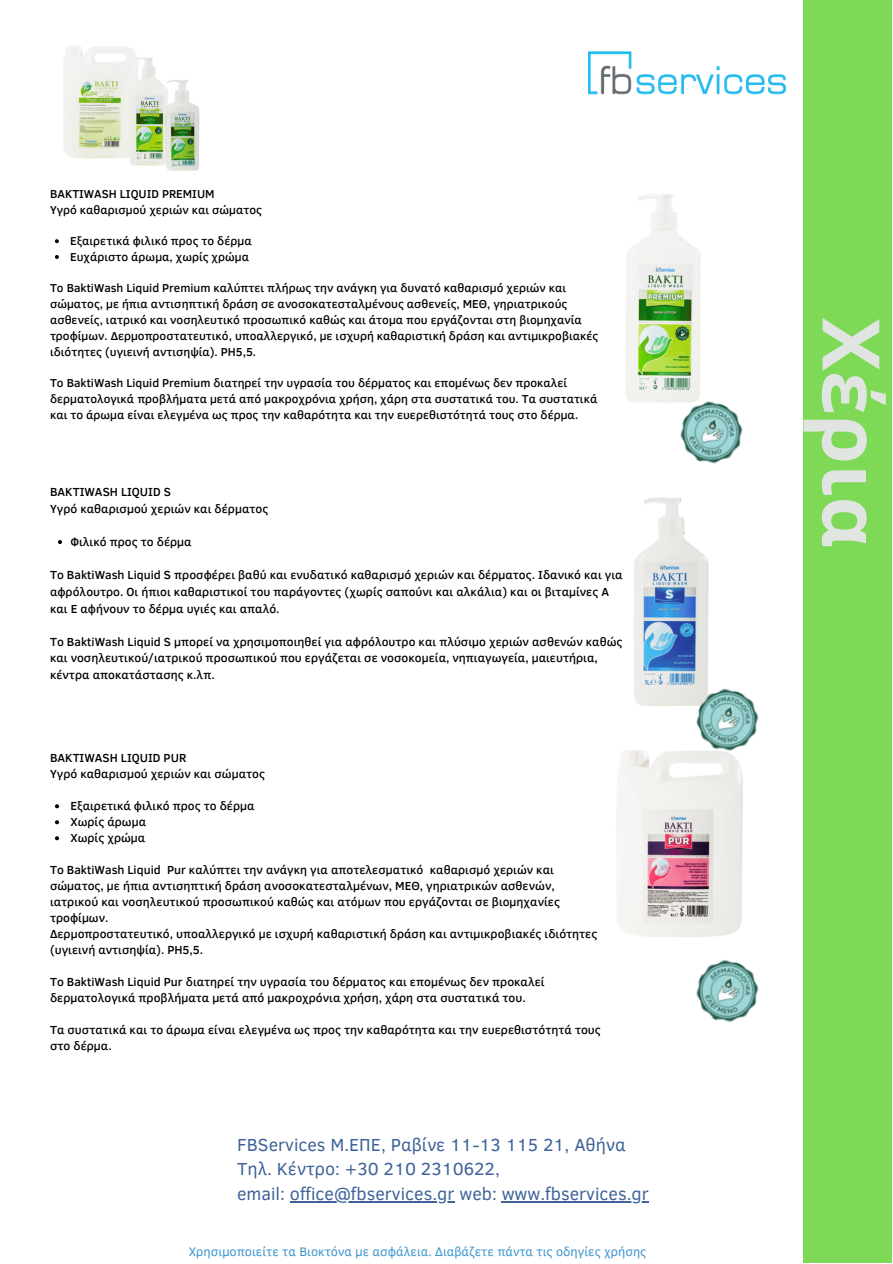
<style>
.page{position:relative;width:893px;height:1264px;background:#fff}
.page>*{position:absolute;margin:0;border:0;box-sizing:border-box;transform-origin:0 0}
.t1{font:700 79.5px "Noto Sans";color:#e1e5e2}
.t2{font:17.85px "Clear Sans";color:#3e6299}
.t3{font:12.6px "Clear Sans";color:#3c94cd}
.t4{font:500 12px/16px "Clear Sans";color:#000}
.t5{font:500 11.85px/15.8px "Clear Sans";color:#000}
</style>
<div class="page">
<img style="left:588px;top:51px;width:197px;height:44px">
<div style="left:803px;top:0;width:89px;height:1262px;background:#7ed957"></div>
<img style="left:626px;top:194px;width:75px;height:208px">
<img style="left:617px;top:750px;width:126px;height:187px">
<img style="left:634px;top:497px;width:75px;height:209px">
<img style="left:671px;top:393px;width:72px;height:71px">
<img style="left:687px;top:680px;width:72px;height:80px">
<img style="left:696px;top:959px;width:63px;height:63px">
<img style="left:63px;top:46px;width:137px;height:125px">
<hr style="left:290px;top:1201px;width:164px;height:1px;background:#3e6299">
<hr style="left:501px;top:1201px;width:148px;height:1px;background:#3e6299">
<svg style="left:55px;top:239px;width:4px;height:4px"></svg>
<svg style="left:55px;top:255px;width:4px;height:4px"></svg>
<svg style="left:58px;top:540px;width:4px;height:4px"></svg>
<svg style="left:55px;top:804px;width:4px;height:4px"></svg>
<svg style="left:55px;top:820px;width:4px;height:4px"></svg>
<svg style="left:55px;top:836px;width:4px;height:4px"></svg>
<p class="t5" style="left:50px;top:185px;width:166px">BAKTIWASH LIQUID PREMIUM</p>
<p class="t5" style="left:50px;top:201px;width:213px">Υγρό καθαρισμού χεριών και σώματος</p>
<p class="t5" style="left:70px;top:232px;width:183px">Εξαιρετικά φιλικό προς το δέρμα</p>
<p class="t5" style="left:70px;top:248px;width:180px">Ευχάριστο άρωμα, χωρίς χρώμα</p>
<p class="t5" style="left:50px;top:280px;width:550px">Το BaktiWash Liquid Premium καλύπτει πλήρως την ανάγκη για δυνατό καθαρισμό χεριών και σώματος, με ήπια αντισηπτική δράση σε ανοσοκατεσταλμένους ασθενείς, ΜΕΘ, γηριατρικούς ασθενείς, ιατρικό και νοσηλευτικό προσωπικό καθώς και άτομα που εργάζονται στη βιομηχανία τροφίμων. Δερμοπροστατευτικό, υποαλλεργικό, με ισχυρή καθαριστική δράση και αντιμικροβιακές ιδιότητες (υγιεινή αντισηψία). PH5,5.</p>
<p class="t5" style="left:50px;top:374px;width:549px">Το BaktiWash Liquid Premium διατηρεί την υγρασία του δέρματος και επομένως δεν προκαλεί δερματολογικά προβλήματα μετά από μακροχρόνια χρήση, χάρη στα συστατικά του. Τα συστατικά και το άρωμα είναι ελεγμένα ως προς την καθαρότητα και την ευερεθιστότητά τους στο δέρμα.</p>
<p class="t4" style="left:50px;top:483px;width:122px">BAKTIWASH LIQUID S</p>
<p class="t4" style="left:50px;top:500px;width:220px">Υγρό καθαρισμού χεριών και δέρματος</p>
<p class="t4" style="left:70px;top:533px;width:123px">Φιλικό προς το δέρμα</p>
<p class="t4" style="left:50px;top:566px;width:574px;line-height:16.6px">Το BaktiWash Liquid S προσφέρει βαθύ και ενυδατικό καθαρισμό χεριών και δέρματος. Ιδανικό και για αφρόλουτρο. Οι ήπιοι καθαριστικοί του παράγοντες (χωρίς σαπούνι και αλκάλια) και οι βιταμίνες Α και Ε αφήνουν το δέρμα υγιές και απαλό.</p>
<p class="t4" style="left:50px;top:632px;width:574px;line-height:16.6px">Το BaktiWash Liquid S μπορεί να χρησιμοποιηθεί για αφρόλουτρο και πλύσιμο χεριών ασθενών καθώς και νοσηλευτικού/ιατρικού προσωπικού που εργάζεται σε νοσοκομεία, νηπιαγωγεία, μαιευτήρια, κέντρα αποκατάστασης κ.λπ.</p>
<p class="t4" style="left:50px;top:749px;width:138px">BAKTIWASH LIQUID PUR</p>
<p class="t4" style="left:50px;top:765px;width:216px">Υγρό καθαρισμού χεριών και σώματος</p>
<p class="t4" style="left:70px;top:797px;width:186px">Εξαιρετικά φιλικό προς το δέρμα</p>
<p class="t4" style="left:70px;top:813px;width:77px">Χωρίς άρωμα</p>
<p class="t4" style="left:70px;top:829px;width:76px">Χωρίς χρώμα</p>
<p class="t4" style="left:50px;top:861px;width:511px">Το BaktiWash Liquid Pur καλύπτει την ανάγκη για αποτελεσματικό καθαρισμό χεριών και σώματος, με ήπια αντισηπτική δράση ανοσοκατεσταλμένων, ΜΕΘ, γηριατρικών ασθενών, ιατρικού και νοσηλευτικού προσωπικού καθώς και ατόμων που εργάζονται σε βιομηχανίες τροφίμων.</p>
<p class="t4" style="left:50px;top:925px;width:549px">Δερμοπροστατευτικό, υποαλλεργικό με ισχυρή καθαριστική δράση και αντιμικροβιακές ιδιότητες (υγιεινή αντισηψία). PH5,5.</p>
<p class="t4" style="left:50px;top:973px;width:496px">Το BaktiWash Liquid Pur διατηρεί την υγρασία του δέρματος και επομένως δεν προκαλεί δερματολογικά προβλήματα μετά από μακροχρόνια χρήση, χάρη στα συστατικά του.</p>
<p class="t4" style="left:50px;top:1021px;width:552px">Τα συστατικά και το άρωμα είναι ελεγμένα ως προς την καθαρότητα και την ευερεθιστότητά τους στο δέρμα.</p>
<p class="t2" style="left:237px;top:1131px;width:390px">FBServices Μ.ΕΠΕ, Ραβίνε 11-13 115 21, Αθήνα</p>
<p class="t2" style="left:237px;top:1155px;width:264px">Τηλ. Κέντρο: +30 210 2310622,</p>
<p class="t2" style="left:237px;top:1180px;width:413px">email: office@fbservices.gr web: www.fbservices.gr</p>
<p class="t3" style="left:189px;top:1242px;width:459px">Χρησιμοποιείτε τα Βιοκτόνα με ασφάλεια. Διαβάζετε πάντα τις οδηγίες χρήσης</p>
<p class="t1" style="left:907px;top:318px;width:231px;rotate:90deg">Χέρια</p>
</div>
